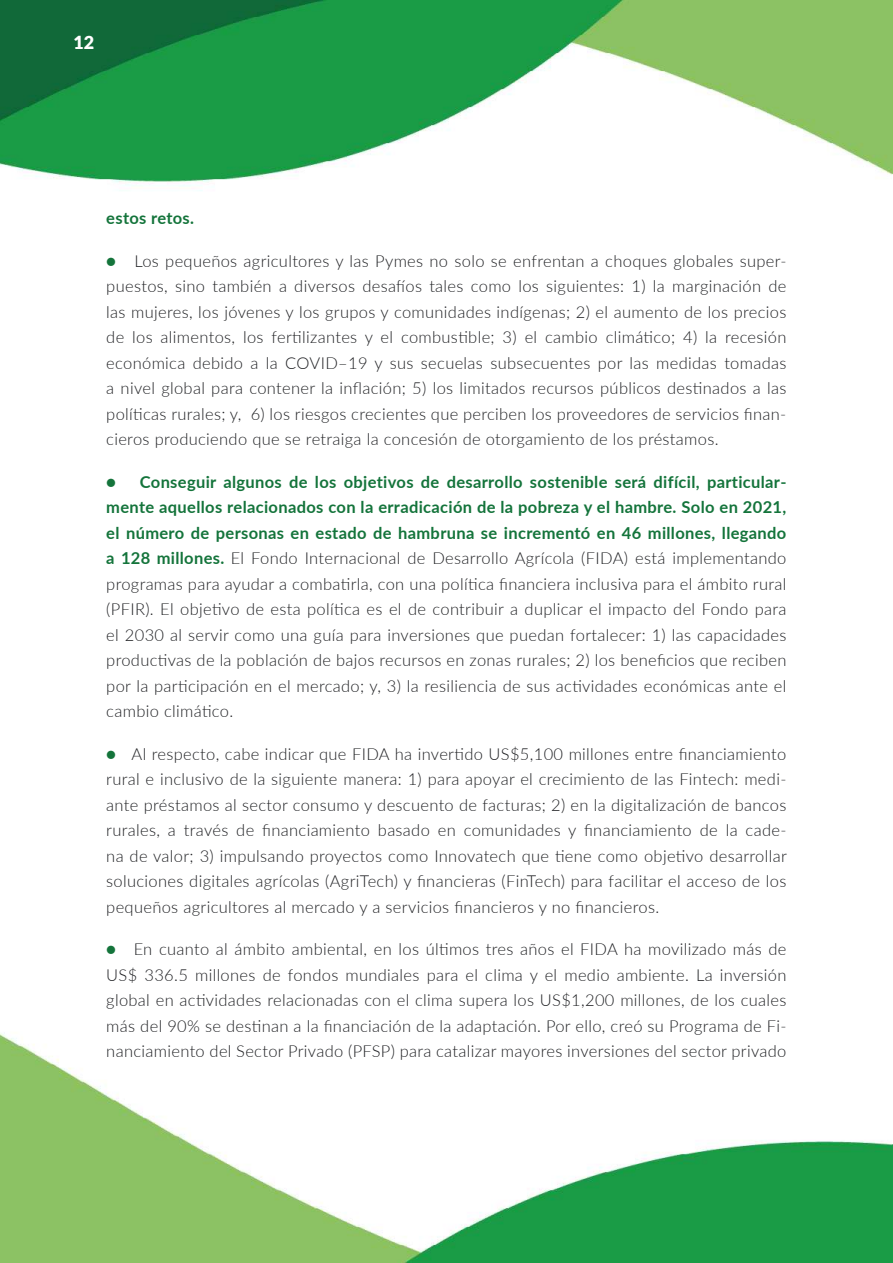
<style>
.page{position:relative;width:893px;height:1263px;background:#fff}
.page>*{position:absolute;margin:0;border:0;box-sizing:border-box;transform-origin:0 0}
.t1{font:800 18px "Lato";color:#fff}
.t2{font:300 16.5px/25.5px "Lato";letter-spacing:.02em;color:#202124;text-align:justify}
.t3{font:700 16.5px "Lato";letter-spacing:.02em;color:#14743b}
.s1{font-weight:700;color:#14743b}
</style>
<div class="page">
<img style="left:0;top:0;width:893px;height:1263px">
<p class="t1" style="left:73px;top:28px;width:22px">12</p>
<p class="t3" style="left:106px;top:206px;width:89px">estos retos.</p>
<p class="t2" style="left:106px;top:247px;width:682px"><span class="s1">●</span> Los pequeños agricultores y las Pymes no solo se enfrentan a choques globales super&shy;puestos, sino también a diversos desafíos tales como los siguientes: 1) la marginación de las mujeres, los jóvenes y los grupos y comunidades indígenas; 2) el aumento de los precios de los alimentos, los fertilizantes y el combustible; 3) el cambio climático; 4) la recesión económica debido a la COVID–19 y sus secuelas subsecuentes por las medidas tomadas a nivel global para contener la inflación; 5) los limitados recursos públicos destinados a las políticas rurales; y, 6) los riesgos crecientes que perciben los proveedores de servicios finan&shy;cieros produciendo que se retraiga la concesión de otorgamiento de los préstamos.</p>
<p class="t2" style="left:106px;top:468px;width:682px"><span class="s1">● Conseguir algunos de los objetivos de desarrollo sostenible será difícil, particular&shy;mente aquellos relacionados con la erradicación de la pobreza y el hambre. Solo en 2021, el número de personas en estado de hambruna se incrementó en 46 millones, llegando a 128 millones.</span> El Fondo Internacional de Desarrollo Agrícola (FIDA) está implementando programas para ayudar a combatirla, con una política financiera inclusiva para el ámbito rural (PFIR). El objetivo de esta política es el de contribuir a duplicar el impacto del Fondo para el 2030 al servir como una guía para inversiones que puedan fortalecer: 1) las capacidades productivas de la población de bajos recursos en zonas rurales; 2) los beneficios que reciben por la participación en el mercado; y, 3) la resiliencia de sus actividades económicas ante el cambio climático.</p>
<p class="t2" style="left:106px;top:740px;width:682px"><span class="s1">●</span> Al respecto, cabe indicar que FIDA ha invertido US$5,100 millones entre financiamiento rural e inclusivo de la siguiente manera: 1) para apoyar el crecimiento de las Fintech: medi&shy;ante préstamos al sector consumo y descuento de facturas; 2) en la digitalización de bancos rurales, a través de financiamiento basado en comunidades y financiamiento de la cade&shy;na de valor; 3) impulsando proyectos como Innovatech que tiene como objetivo desarrollar soluciones digitales agrícolas (AgriTech) y financieras (FinTech) para facilitar el acceso de los pequeños agricultores al mercado y a servicios financieros y no financieros.</p>
<p class="t2" style="left:106px;top:936px;width:682px"><span class="s1">●</span> En cuanto al ámbito ambiental, en los últimos tres años el FIDA ha movilizado más de US$ 336.5 millones de fondos mundiales para el clima y el medio ambiente. La inversión global en actividades relacionadas con el clima supera los US$1,200 millones, de los cuales más del 90% se destinan a la financiación de la adaptación. Por ello, creó su Programa de Fi&shy;nanciamiento del Sector Privado (PFSP) para catalizar mayores inversiones del sector privado</p>
</div>
